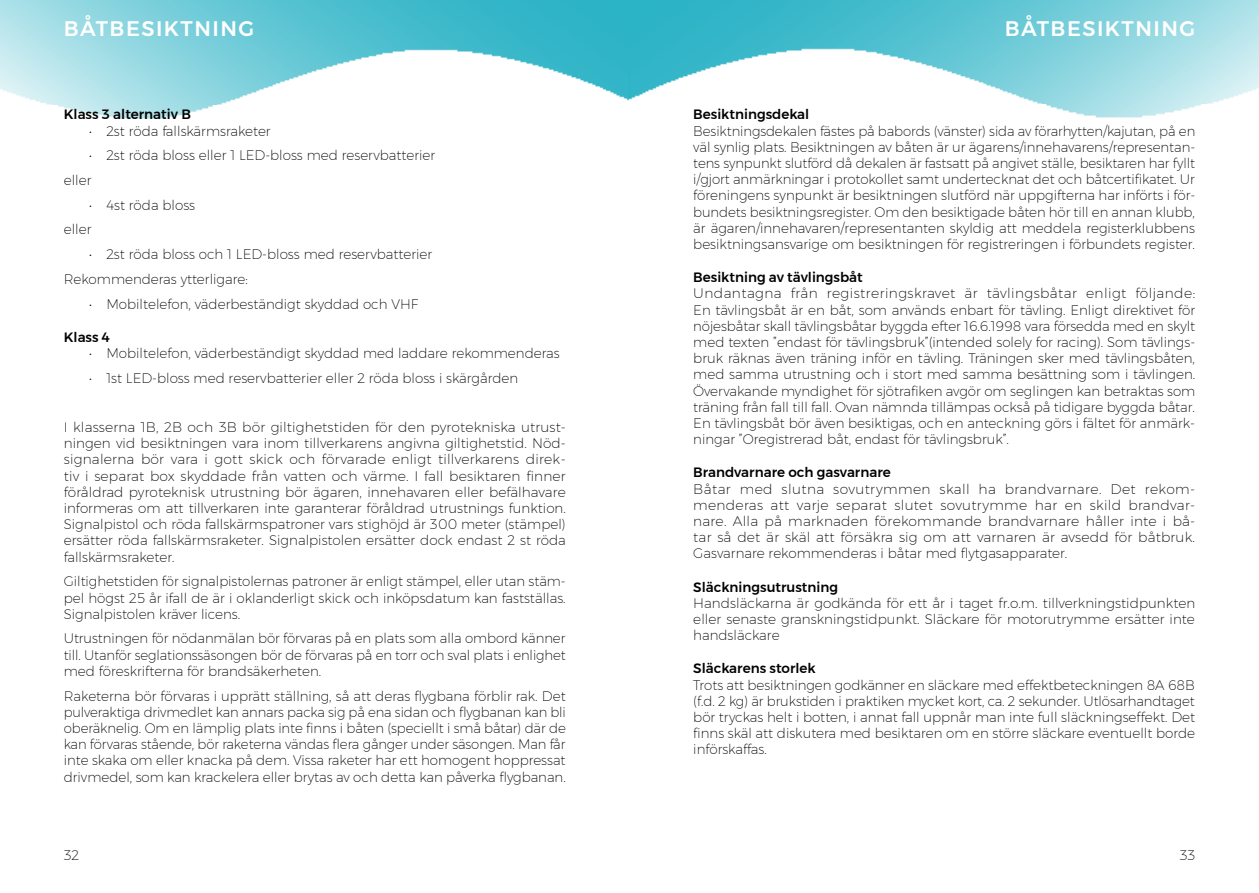
<style>
.page{position:relative;width:1259px;height:893px;background:#fff}
.page>*{position:absolute;margin:0;border:0;box-sizing:border-box;transform-origin:0 0}
.t1{font:500 21px "Montserrat";letter-spacing:.07em;color:#fff}
.t2{font:200 13.5px/16.2px "Montserrat";color:#000;text-align:justify}
.t3{font:500 13.5px "Montserrat";color:#000}
</style>
<div class="page">
<img style="left:0;top:0;width:1259px;height:119px">
<h1 class="t1" style="left:64px;top:15px;width:192px">BÅTBESIKTNING</h1>
<h1 class="t1" style="left:1004px;top:15px;width:192px">BÅTBESIKTNING</h1>
<p class="t3" style="left:64px;top:106px;width:129px">Klass 3 alternativ B</p>
<p class="t2" style="left:89px;top:123px;width:183px">• 2st röda fallskärmsraketer</p>
<p class="t2" style="left:64px;top:143px;width:373px;line-height:24.8px;text-indent:26px">• 2st röda bloss eller 1 LED-bloss med reservbatterier eller</p>
<p class="t2" style="left:64px;top:192px;width:133px;line-height:24.8px;text-indent:26px">• 4st röda bloss eller</p>
<p class="t2" style="left:64px;top:242px;width:370px;line-height:24.8px;text-indent:26px">• 2st röda bloss och 1 LED-bloss med reservbatterier<br>Rekommenderas ytterligare:</p>
<p class="t2" style="left:89px;top:296px;width:330px">• Mobiltelefon, väderbeständigt skyddad och VHF</p>
<p class="t3" style="left:64px;top:329px;width:48px">Klass 4</p>
<p class="t2" style="left:89px;top:345px;width:472px">• Mobiltelefon, väderbeständigt skyddad med laddare rekommenderas</p>
<p class="t2" style="left:89px;top:370px;width:430px">• 1st LED-bloss med reservbatterier eller 2 röda bloss i skärgården</p>
<p class="t2" style="left:64px;top:419px;width:504px">I klasserna 1B, 2B och 3B bör giltighetstiden för den pyrotekniska utrust&shy;ningen vid besiktningen vara inom tillverkarens angivna giltighetstid. Nöd&shy;signalerna bör vara i gott skick och förvarade enligt tillverkarens direk&shy;tiv i separat box skyddade från vatten och värme. I fall besiktaren finner föråldrad pyroteknisk utrustning bör ägaren, innehavaren eller befälhavare informeras om att tillverkaren inte garanterar föråldrad utrustnings funktion.<br>Signalpistol och röda fallskärmspatroner vars stighöjd är 300 meter (stämpel) ersätter röda fallskärmsraketer. Signalpistolen ersätter dock endast 2 st röda fallskärmsraketer.</p>
<p class="t2" style="left:64px;top:573px;width:503px">Giltighetstiden för signalpistolernas patroner är enligt stämpel, eller utan stäm&shy;pel högst 25 år ifall de är i oklanderligt skick och inköpsdatum kan fastställas.<br>Signalpistolen kräver licens.</p>
<p class="t2" style="left:64px;top:630px;width:503px">Utrustningen för nödanmälan bör förvaras på en plats som alla ombord känner till. Utanför seglationssäsongen bör de förvaras på en torr och sval plats i enlighet med föreskrifterna för brandsäkerheten.</p>
<p class="t2" style="left:64px;top:688px;width:504px">Raketerna bör förvaras i upprätt ställning, så att deras flygbana förblir rak. Det pulveraktiga drivmedlet kan annars packa sig på ena sidan och flygbanan kan bli oberäknelig. Om en lämplig plats inte finns i båten (speciellt i små båtar) där de kan förvaras stående, bör raketerna vändas flera gånger under säsongen. Man får inte skaka om eller knacka på dem. Vissa raketer har ett homogent hoppressat drivmedel, som kan krackelera eller brytas av och detta kan påverka flygbanan.</p>
<p class="t3" style="left:693px;top:106px;width:117px">Besiktningsdekal</p>
<p class="t2" style="left:693px;top:123px;width:503px">Besiktningsdekalen fästes på babords (vänster) sida av förarhytten/kajutan, på en väl synlig plats. Besiktningen av båten är ur ägarens/innehavarens/representan&shy;tens synpunkt slutförd då dekalen är fastsatt på angivet ställe, besiktaren har fyllt i/gjort anmärkningar i protokollet samt undertecknat det och båtcertifikatet. Ur föreningens synpunkt är besiktningen slutförd när uppgifterna har införts i för&shy;bundets besiktningsregister. Om den besiktigade båten hör till en annan klubb, är ägaren/innehavaren/representanten skyldig att meddela registerklubbens besiktningsansvarige om besiktningen för registreringen i förbundets register.</p>
<p class="t3" style="left:693px;top:269px;width:171px">Besiktning av tävlingsbåt</p>
<p class="t2" style="left:693px;top:285px;width:503px">Undantagna från registreringskravet är tävlingsbåtar enligt följande:<br>En tävlingsbåt är en båt, som används enbart för tävling. Enligt direktivet för nöjesbåtar skall tävlingsbåtar byggda efter 16.6.1998 vara försedda med en skylt med texten ”endast för tävlingsbruk”(intended solely for racing). Som tävlings&shy;bruk räknas även träning inför en tävling. Träningen sker med tävlingsbåten, med samma utrustning och i stort med samma besättning som i tävlingen.<br>Övervakande myndighet för sjötrafiken avgör om seglingen kan betraktas som träning från fall till fall. Ovan nämnda tillämpas också på tidigare byggda båtar.<br>En tävlingsbåt bör även besiktigas, och en anteckning görs i fältet för anmärk&shy;ningar ”Oregistrerad båt, endast för tävlingsbruk”.</p>
<p class="t3" style="left:693px;top:464px;width:199px">Brandvarnare och gasvarnare</p>
<p class="t2" style="left:693px;top:481px;width:503px">Båtar med slutna sovutrymmen skall ha brandvarnare. Det rekom&shy;menderas att varje separat slutet sovutrymme har en skild brandvar&shy;nare. Alla på marknaden förekommande brandvarnare håller inte i bå&shy;tar så det är skäl att försäkra sig om att varnaren är avsedd för båtbruk.<br>Gasvarnare rekommenderas i båtar med flytgasapparater.</p>
<p class="t3" style="left:693px;top:579px;width:146px">Släckningsutrustning</p>
<p class="t2" style="left:693px;top:595px;width:503px">Handsläckarna är godkända för ett år i taget fr.o.m. tillverkningstidpunkten eller senaste granskningstidpunkt. Släckare för motorutrymme ersätter inte handsläckare</p>
<p class="t3" style="left:693px;top:660px;width:124px">Släckarens storlek</p>
<p class="t2" style="left:693px;top:677px;width:503px">Trots att besiktningen godkänner en släckare med effektbeteckningen 8A 68B (f.d. 2 kg) är brukstiden i praktiken mycket kort, ca. 2 sekunder. Utlösarhandtaget bör tryckas helt i botten, i annat fall uppnår man inte full släckningseffekt. Det finns skäl att diskutera med besiktaren om en större släckare eventuellt borde införskaffas.</p>
<p class="t2" style="left:64px;top:847px;width:17px">32</p>
<p class="t2" style="left:1179px;top:847px;width:17px">33</p>
</div>
